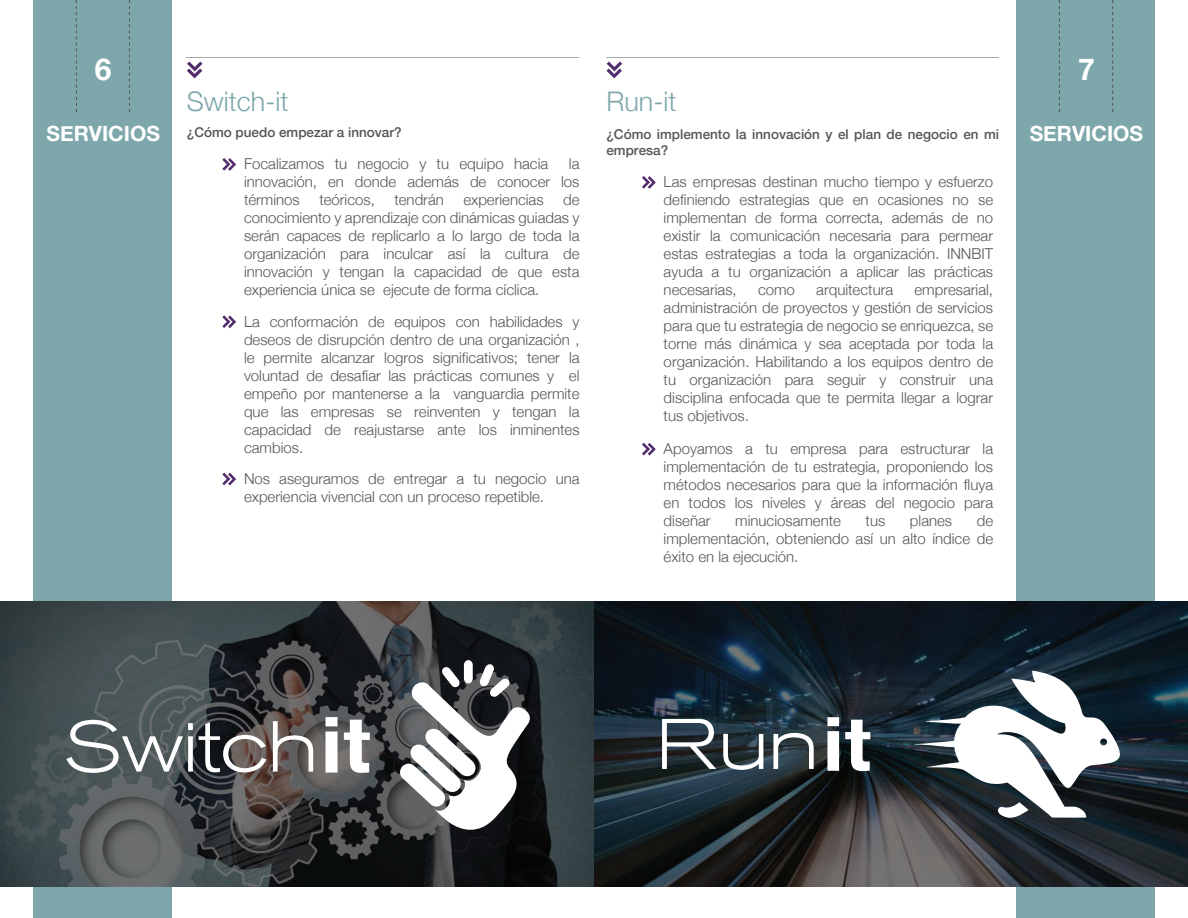
<style>
.page{position:relative;width:1188px;height:918px;background:#fff}
.page>*{position:absolute;margin:0;border:0;box-sizing:border-box;transform-origin:0 0}
.t1{font:700 30px "Helvetica Neue";color:#fff}
.t2{font:300 27px "Helvetica Neue";color:#7ea7ab}
.t3{font:700 21px "Helvetica Neue";color:#fff}
.t4{font:300 15px/18px "Helvetica Neue";color:#555559;text-align:justify}
.t5{font:500 13.5px/16.2px "Helvetica Neue";color:#555559}
</style>
<div class="page">
<div style="left:1016px;top:0;width:139px;height:918px;background:#7ea7ab"></div>
<svg style="left:1059px;top:0;width:1px;height:112px"></svg>
<svg style="left:1112px;top:0;width:1px;height:112px"></svg>
<div style="left:33px;top:0;width:139px;height:918px;background:#7ea7ab"></div>
<svg style="left:76px;top:0;width:1px;height:116px"></svg>
<svg style="left:129px;top:0;width:1px;height:112px"></svg>
<img style="left:0;top:602px;width:1188px;height:284px">
<svg style="left:222px;top:158px;width:14px;height:13px"></svg>
<svg style="left:222px;top:315px;width:14px;height:13px"></svg>
<svg style="left:222px;top:473px;width:14px;height:12px"></svg>
<svg style="left:187px;top:62px;width:16px;height:16px"></svg>
<hr style="left:187px;top:57px;width:392px;height:1px;background:#aaa9aa">
<svg style="left:642px;top:176px;width:14px;height:13px"></svg>
<svg style="left:642px;top:443px;width:14px;height:13px"></svg>
<svg style="left:606px;top:62px;width:16px;height:16px"></svg>
<hr style="left:606px;top:57px;width:393px;height:1px;background:#aaa9aa">
<svg style="left:399px;top:660px;width:131px;height:170px"></svg>
<svg style="left:66px;top:720px;width:127px;height:53px;background:#787f81"></svg>
<svg style="left:199px;top:722px;width:68px;height:50px"></svg>
<svg style="left:273px;top:721px;width:40px;height:51px"></svg>
<svg style="left:325px;top:717px;width:13px;height:56px"></svg>
<svg style="left:344px;top:720px;width:26px;height:53px"></svg>
<svg style="left:912px;top:671px;width:208px;height:147px;background:#798187"></svg>
<svg style="left:662px;top:719px;width:54px;height:50px"></svg>
<svg style="left:723px;top:734px;width:40px;height:36px"></svg>
<svg style="left:773px;top:733px;width:41px;height:36px"></svg>
<svg style="left:827px;top:717px;width:12px;height:54px"></svg>
<svg style="left:845px;top:720px;width:25px;height:51px"></svg>
<h1 class="t1" style="left:95px;top:45px;width:18px">6</h1>
<h3 class="t3" style="left:47px;top:117px;width:115px">SERVICIOS</h3>
<h2 class="t2" style="left:187px;top:79px;width:103px">Switch-it</h2>
<p class="t5" style="left:187px;top:123px;width:216px">¿Cómo puedo empezar a innovar?</p>
<p class="t4" style="left:244px;top:154px;width:306px">Focalizamos tu negocio y tu equipo hacia</p>
<p class="t4" style="left:244px;top:154px;width:337px;text-indent:325px">la innovación, en donde además de conocer los términos</p>
<p class="t4" style="left:319px;top:190px;width:57px">teóricos,</p>
<p class="t4" style="left:394px;top:190px;width:51px">tendrán</p>
<p class="t4" style="left:463px;top:190px;width:82px">experiencias</p>
<p class="t4" style="left:244px;top:190px;width:337px;text-indent:319px">de conocimiento y aprendizaje con dinámicas guiadas y serán capaces de replicarlo a lo largo de toda la organización para inculcar así la cultura de innovación y tengan la capacidad de que esta experiencia única se ejecute de forma cíclica.</p>
<p class="t4" style="left:244px;top:311px;width:337px">La conformación de equipos con habilidades y deseos de disrupción dentro de una organización , le permite alcanzar logros significativos; tener la voluntad de desafiar las prácticas comunes y el empeño por mantenerse a la vanguardia permite que las empresas se reinventen y tengan la capacidad de reajustarse ante los inminentes cambios.</p>
<p class="t4" style="left:244px;top:469px;width:337px">Nos aseguramos de entregar a tu negocio una experiencia vivencial con un proceso repetible.</p>
<h2 class="t2" style="left:606px;top:79px;width:71px">Run-it</h2>
<p class="t5" style="left:606px;top:125px;width:394px">¿Cómo implemento la innovación y el plan de negocio en mi empresa?</p>
<p class="t4" style="left:664px;top:172px;width:331px">Las empresas destinan mucho tiempo y esfuerzo definiendo estrategias que en ocasiones no se implementan de forma correcta, además de no existir la comunicación necesaria para permear estas estrategias a toda la organización. INNBIT ayuda a tu organización a aplicar las prácticas necesarias,</p>
<p class="t4" style="left:664px;top:280px;width:331px;text-indent:251px">empresarial, administración de proyectos y gestión de servicios para que tu estrategia de negocio se enriquezca, se torne más dinámica y sea aceptada por toda la organización. Habilitando a los equipos dentro de tu organización para seguir y construir una disciplina enfocada que te permita llegar a lograr tus objetivos.</p>
<p class="t4" style="left:664px;top:439px;width:331px">Apoyamos a tu empresa para estructurar la implementación de tu estrategia, proponiendo los métodos necesarios para que la información fluya en todos los niveles y áreas del negocio para diseñar</p>
<p class="t4" style="left:758px;top:280px;width:38px">como</p>
<p class="t4" style="left:816px;top:280px;width:78px">arquitectura</p>
<p class="t4" style="left:664px;top:511px;width:331px;text-indent:313px">de implementación, obteniendo así un alto índice de éxito en la ejecución.</p>
<p class="t4" style="left:735px;top:511px;width:107px">minuciosamente</p>
<p class="t4" style="left:866px;top:511px;width:21px">tus</p>
<p class="t4" style="left:910px;top:511px;width:44px">planes</p>
<h1 class="t1" style="left:1078px;top:45px;width:18px">7</h1>
<h3 class="t3" style="left:1030px;top:117px;width:115px">SERVICIOS</h3>
</div>
